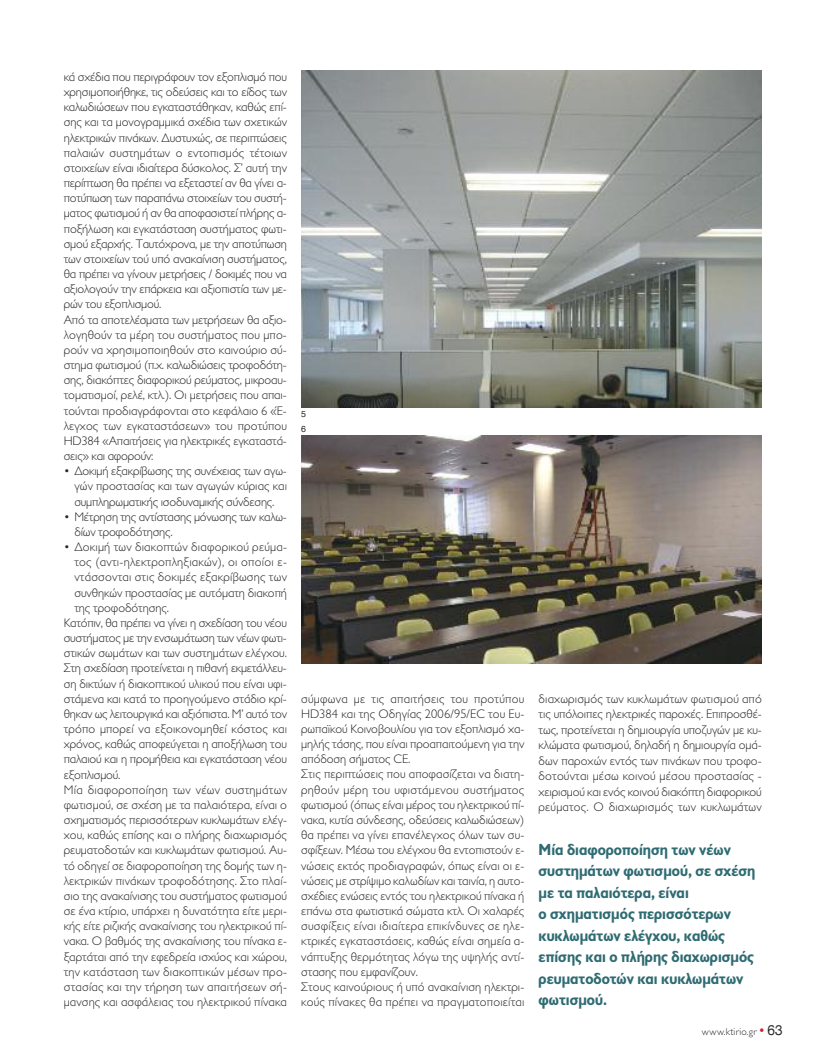
<style>
.page{position:relative;width:815px;height:1063px;background:#fff}
.page>*{position:absolute;margin:0;border:0;box-sizing:border-box;transform-origin:0 0}
.t1{font:700 16.25px/21.5px "Gill Sans Hel";color:#2f6b72;scale:.9 1}
.t2{font:300 12.5px/15.1px "Gill Sans Hel";letter-spacing:-.005em;color:#272627}
.t3{font:300 12.5px "Gill Sans Hel";letter-spacing:.02em;color:#272627}
.t4{font:300 12.5px "Gill Sans Hel";letter-spacing:.015em;color:#272627}
.t5{font:300 10px "Gill Sans Hel";letter-spacing:.025em;color:#272627}
.t6{font:8.75px/14.6px "Helvetica";color:#272627}
.s1{font-family:"Gr Helvetica";font-weight:400;font-size:13.75px;color:#cc262b}
.s2{font-family:"Gr Helvetica";font-weight:400;font-size:13.75px}
</style>
<div class="page">
<img style="left:301px;top:71px;width:461px;height:336px">
<img style="left:301px;top:436px;width:461px;height:227px">
<p class="t2" style="left:64px;top:70px;width:225px">κά σχέδια που περιγράφουν τον εξοπλισμό που χρησιμοποιήθηκε, τις οδεύσεις και το είδος των καλωδιώσεων που εγκαταστάθηκαν, καθώς επί&shy;σης και τα μονογραμμικά σχέδια των σχετικών ηλεκτρικών πινάκων. Δυστυχώς, σε περιπτώσεις παλαιών συστημάτων ο εντοπισμός τέτοιων στοιχείων είναι ιδιαίτερα δύσκολος. Σ’ αυτή την περίπτωση θα πρέπει να εξεταστεί αν θα γίνει α&shy;ποτύπωση των παραπάνω στοιχείων του συστή&shy;ματος φωτισμού ή αν θα αποφασιστεί πλήρης α&shy;ποξήλωση και εγκατάσταση συστήματος φωτι&shy;σμού εξαρχής. Ταυτόχρονα, με την αποτύπωση των στοιχείων τού υπό ανακαίνιση συστήματος, θα πρέπει να γίνουν μετρήσεις / δοκιμές που να αξιολογούν την επάρκεια και αξιοπιστία των με&shy;ρών του εξοπλισμού.<br>Από τα αποτελέσματα των μετρήσεων θα αξιο&shy;λογηθούν τα μέρη του συστήματος που μπο&shy;ρούν να χρησιμοποιηθούν στο καινούριο σύ&shy;στημα φωτισμού (π.χ. καλωδιώσεις τροφοδότη&shy;σης, διακόπτες διαφορικού ρεύματος, μικροαυ&shy;τοματισμοί, ρελέ, κτλ.). Οι μετρήσεις που απαι&shy;τούνται προδιαγράφονται στο κεφάλαιο 6 «Έ&shy;λεγχος των εγκαταστάσεων» του προτύπου HD384 «Απαιτήσεις για ηλεκτρικές εγκαταστά&shy;σεις» και αφορούν:</p>
<p class="t2" style="left:74px;top:465px;width:214px;text-align:justify;text-indent:-11px">• Δοκιμή εξακρίβωσης της συνέχειας των αγω&shy;γών προστασίας και των αγωγών κύριας και συμπληρωματικής ισοδυναμικής σύνδεσης.</p>
<p class="t2" style="left:74px;top:510px;width:214px;text-indent:-11px">• Μέτρηση της αντίστασης μόνωσης των καλω&shy;δίων τροφοδότησης.</p>
<p class="t4" style="left:64px;top:543px;width:225px">• Δοκιμή των διακοπτών διαφορικού ρεύμα-</p>
<p class="t3" style="left:74px;top:558px;width:214px">τος (αντι-ηλεκτροπληξιακών), οι οποίοι ε-</p>
<p class="t3" style="left:74px;top:573px;width:214px">ντάσσονται στις δοκιμές εξακρίβωσης των</p>
<p class="t2" style="left:74px;top:586px;width:214px">συνθηκών προστασίας με αυτόματη διακοπή</p>
<p class="t2" style="left:74px;top:601px;width:96px">της τροφοδότησης.</p>
<p class="t2" style="left:64px;top:617px;width:225px">Κατόπιν, θα πρέπει να γίνει η σχεδίαση του νέου</p>
<p class="t2" style="left:64px;top:632px;width:225px">συστήματος με την ενσωμάτωση των νέων φωτι-</p>
<p class="t2" style="left:64px;top:647px;width:225px">στικών σωμάτων και των συστημάτων ελέγχου.</p>
<p class="t2" style="left:64px;top:662px;width:225px">Στη σχεδίαση προτείνεται η πιθανή εκμετάλλευ-</p>
<p class="t2" style="left:64px;top:677px;width:225px">ση δικτύων ή διακοπτικού υλικού που είναι υφι-</p>
<p class="t2" style="left:64px;top:692px;width:225px">στάμενα και κατά το προηγούμενο στάδιο κρί-</p>
<p class="t2" style="left:64px;top:708px;width:225px">θηκαν ως λειτουργικά και αξιόπιστα. Μ’ αυτό τον</p>
<p class="t2" style="left:64px;top:723px;width:225px">τρόπο μπορεί να εξοικονομηθεί κόστος και</p>
<p class="t2" style="left:64px;top:738px;width:225px">χρόνος, καθώς αποφεύγεται η αποξήλωση του</p>
<p class="t2" style="left:64px;top:753px;width:225px">παλαιού και η προμήθεια και εγκατάσταση νέου</p>
<p class="t2" style="left:64px;top:768px;width:58px">εξοπλισμού.</p>
<p class="t3" style="left:64px;top:785px;width:225px">Μία διαφοροποίηση των νέων συστημάτων</p>
<p class="t2" style="left:64px;top:799px;width:225px">φωτισμού, σε σχέση με τα παλαιότερα, είναι ο</p>
<p class="t2" style="left:64px;top:814px;width:225px">σχηματισμός περισσότερων κυκλωμάτων ελέγ-</p>
<p class="t2" style="left:64px;top:829px;width:225px">χου, καθώς επίσης και ο πλήρης διαχωρισμός</p>
<p class="t2" style="left:64px;top:844px;width:225px">ρευματοδοτών και κυκλωμάτων φωτισμού. Αυ-</p>
<p class="t2" style="left:64px;top:859px;width:225px">τό οδηγεί σε διαφοροποίηση της δομής των η-</p>
<p class="t2" style="left:64px;top:874px;width:225px">λεκτρικών πινάκων τροφοδότησης. Στο πλαί-</p>
<p class="t2" style="left:64px;top:890px;width:225px">σιο της ανακαίνισης του συστήματος φωτισμού</p>
<p class="t2" style="left:64px;top:905px;width:225px">σε ένα κτίριο, υπάρχει η δυνατότητα είτε μερι-</p>
<p class="t2" style="left:64px;top:920px;width:225px">κής είτε ριζικής ανακαίνισης του ηλεκτρικού πί-</p>
<p class="t2" style="left:64px;top:935px;width:225px">νακα. Ο βαθμός της ανακαίνισης του πίνακα ε-</p>
<p class="t2" style="left:64px;top:950px;width:225px">ξαρτάται από την εφεδρεία ισχύος και χώρου,</p>
<p class="t3" style="left:64px;top:967px;width:225px">την κατάσταση των διακοπτικών μέσων προ-</p>
<p class="t3" style="left:64px;top:982px;width:225px">στασίας και την τήρηση των απαιτήσεων σή-</p>
<p class="t2" style="left:64px;top:996px;width:225px">μανσης και ασφάλειας του ηλεκτρικού πίνακα</p>
<p class="t6" style="left:301px;top:407px;width:6px">5<br>6</p>
<p class="t2" style="left:301px;top:692px;width:225px">σύμφωνα με τις απαιτήσεις του προτύπου HD384 και της Οδηγίας 2006/95/EC του Ευ&shy;ρωπαϊκού Κοινοβουλίου για τον εξοπλισμό χα&shy;μηλής τάσης, που είναι προαπαιτούμενη για την απόδοση σήματος CE.<br>Στις περιπτώσεις που αποφασίζεται να διατη&shy;ρηθούν μέρη του υφιστάμενου συστήματος φωτισμού (όπως είναι μέρος του ηλεκτρικού πί&shy;νακα, κυτία σύνδεσης, οδεύσεις καλωδιώσεων) θα πρέπει να γίνει επανέλεγχος όλων των συ&shy;σφίξεων. Μέσω του ελέγχου θα εντοπιστούν ε&shy;νώσεις εκτός προδιαγραφών, όπως είναι οι ε&shy;νώσεις με στρίψιμο καλωδίων και ταινία, η αυτο&shy;σχέδιες ενώσεις εντός του ηλεκτρικού πίνακα ή επάνω στα φωτιστικά σώματα κτλ. Οι χαλαρές συσφίξεις είναι ιδιαίτερα επικίνδυνες σε ηλε&shy;κτρικές εγκαταστάσεις, καθώς είναι σημεία α&shy;νάπτυξης θερμότητας λόγω της υψηλής αντί&shy;στασης που εμφανίζουν.<br>Στους καινούριους ή υπό ανακαίνιση ηλεκτρι&shy;κούς πίνακες θα πρέπει να πραγματοποιείται</p>
<p class="t2" style="left:539px;top:692px;width:225px;line-height:15.5px;text-align:justify">διαχωρισμός των κυκλωμάτων φωτισμού από τις υπόλοιπες ηλεκτρικές παροχές. Επιπροσθέ&shy;τως, προτείνεται η δημιουργία υποζυγών με κυ&shy;κλώματα φωτισμού, δηλαδή η δημιουργία ομά&shy;δων παροχών εντός των πινάκων που τροφο&shy;δοτούνται μέσω κοινού μέσου προστασίας - χειρισμού και ενός κοινού διακόπτη διαφορικού ρεύματος. Ο διαχωρισμός των κυκλωμάτων</p>
<p class="t5" style="left:702px;top:1028px;width:82px">www.ktirio.gr <span class="s1">•</span> <span class="s2">63</span></p>
<h1 class="t1" style="left:539px;top:840px;width:242px">Μία διαφοροποίηση των νέων συστημάτων φωτισμού, σε σχέση με τα παλαιότερα, είναι<br>ο σχηματισμός περισσότερων κυκλωμάτων ελέγχου, καθώς επίσης και ο πλήρης διαχωρισμός ρευματοδοτών και κυκλωμάτων φωτισμού.</h1>
</div>
